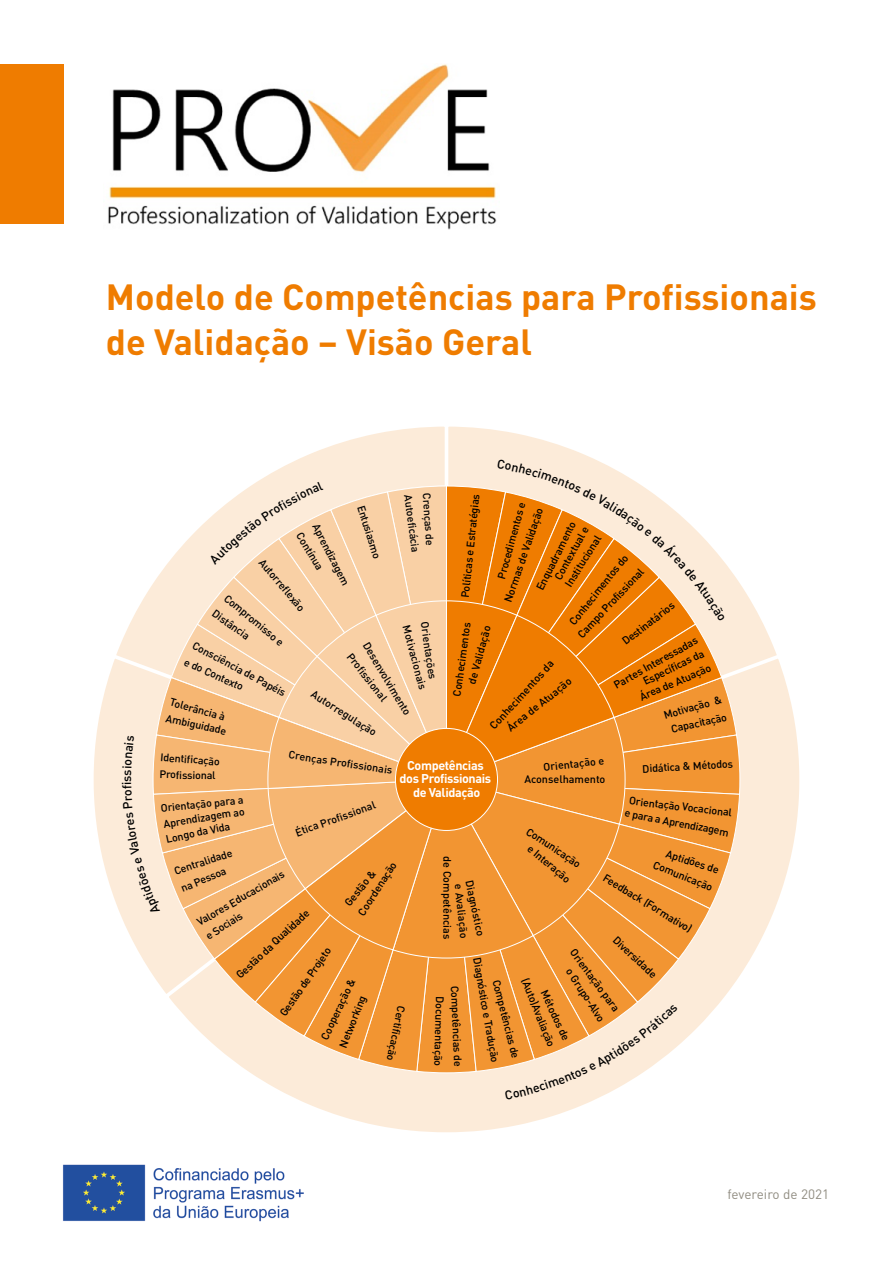
<style>
.page{position:relative;width:893px;height:1263px;background:#fff}
.page>*{position:absolute;margin:0;border:0;box-sizing:border-box;transform-origin:0 0}
.t1{font:700 36px/45px "DIN Pro";color:#ef7c00}
.t2{font:13.5px "DIN Pro";color:#918d82}
.t3{font:700 12.6px/13.5px "DIN Pro";letter-spacing:-.03em;color:#fff;text-align:center}
.t4{font:500 12.6px "DIN Pro";color:#000}
.t5{font:500 10.8px "DIN Pro";letter-spacing:-.01em;color:#000}
</style>
<div class="page">
<img style="left:63px;top:1164px;width:241px;height:58px">
<div style="left:0;top:64px;width:64px;height:159px;background:#ef7c00"></div>
<img style="left:108px;top:64px;width:389px;height:166px">
<svg style="left:448px;top:426px;width:328px;height:228px"></svg>
<svg style="left:117px;top:426px;width:328px;height:228px"></svg>
<svg style="left:93px;top:654px;width:29px;height:264px"></svg>
<svg style="left:297px;top:654px;width:503px;height:479px"></svg>
<svg style="left:122px;top:459px;width:619px;height:640px;background:#f6bb7c"></svg>
<h1 class="t1" style="left:106px;top:270px;width:712px">Modelo de Competências para Profissionais de Validação – Visão Geral</h1>
<p class="t4" style="left:116px;top:782px;width:8px;rotate:-90deg">s</p>
<p class="t5" style="left:417px;top:494px;width:59px;rotate:82deg">Autoeficácia</p>
<p class="t5" style="left:435px;top:492px;width:54px;rotate:86deg">Crenças de</p>
<p class="t5" style="left:456px;top:597px;width:106px;rotate:-84deg">Políticas e Estratégias</p>
<p class="t5" style="left:493px;top:576px;width:81px;rotate:-75deg">Procedimentos e</p>
<p class="t5" style="left:369px;top:503px;width:57px;rotate:73deg">Entusiasmo</p>
<p class="t5" style="left:499px;top:599px;width:101px;rotate:-71deg">N ormas de Validação</p>
<p class="t5" style="left:532px;top:586px;width:77px;rotate:-64deg">Enquadramento</p>
<p class="t5" style="left:323px;top:520px;width:70px;rotate:63deg">Aprendizagem</p>
<p class="t5" style="left:550px;top:575px;width:60px;rotate:-61deg">Contextual e</p>
<p class="t5" style="left:307px;top:529px;width:44px;rotate:59deg">Contínua</p>
<p class="t5" style="left:560px;top:581px;width:60px;rotate:-58deg">Institucional</p>
<p class="t5" style="left:565px;top:618px;width:88px;rotate:-51deg">Conhecimentos do</p>
<p class="t5" style="left:268px;top:554px;width:66px;rotate:50deg">Autorreflexão</p>
<p class="t5" style="left:573px;top:630px;width:93px;rotate:-47deg">Campo Profissional</p>
<p class="t5" style="left:231px;top:590px;width:75px;rotate:40deg">Compromisso e</p>
<p class="t5" style="left:618px;top:635px;width:64px;rotate:-38deg">Destinatários</p>
<p class="t5" style="left:219px;top:605px;width:45px;rotate:36deg">Distância</p>
<p class="t5" style="left:197px;top:637px;width:106px;rotate:28deg">Consciência de Papéis</p>
<p class="t5" style="left:433px;top:620px;width:59px;rotate:82deg">Orientações</p>
<p class="t5" style="left:448px;top:695px;width:77px;rotate:-82deg">Conhecimentos</p>
<p class="t5" style="left:415px;top:623px;width:67px;rotate:75deg">M otivacionais</p>
<p class="t5" style="left:463px;top:681px;width:62px;rotate:-75deg">de Validação</p>
<p class="t5" style="left:610px;top:677px;width:96px;rotate:-29deg">Partes Interessadas</p>
<p class="t5" style="left:373px;top:638px;width:84px;rotate:59deg">Desenvolvimento</p>
<p class="t5" style="left:640px;top:674px;width:68px;rotate:-26deg">Específicas da</p>
<p class="t5" style="left:356px;top:649px;width:60px;rotate:52deg">Profissional</p>
<p class="t5" style="left:188px;top:653px;width:65px;rotate:24deg">e do Contexto</p>
<p class="t5" style="left:485px;top:722px;width:91px;rotate:-48deg">Conhecimentos da</p>
<p class="t5" style="left:637px;top:689px;width:78px;rotate:-23deg">Área de Atuação</p>
<p class="t5" style="left:503px;top:721px;width:80px;rotate:-38deg">Área de Atuação</p>
<p class="t5" style="left:317px;top:686px;width:77px;rotate:32deg">Autorregulação</p>
<p class="t5" style="left:290px;top:745px;width:106px;rotate:9deg">Crenças Profissionais</p>
<p class="t5" style="left:662px;top:707px;width:59px;rotate:-16deg">M otivação &amp;</p>
<p class="t5" style="left:173px;top:693px;width:58px;rotate:16deg">Tolerância à</p>
<p class="t5" style="left:168px;top:709px;width:63px;rotate:12deg">Ambiguidade</p>
<p class="t5" style="left:669px;top:720px;width:58px;rotate:-13deg">Capacitação</p>
<p class="t5" style="left:642px;top:760px;width:92px;rotate:-3deg">Didática &amp; M étodos</p>
<p class="t5" style="left:626px;top:804px;width:107px;rotate:11deg">e para a Aprendizagem</p>
<p class="t5" style="left:161px;top:748px;width:61px;rotate:5deg">Identificação</p>
<p class="t5" style="left:543px;top:758px;width:63px;rotate:-6deg">Orientação e</p>
<p class="t3" style="left:400px;top:757px;width:93px">Competências dos Profissionais de Validação</p>
<p class="t5" style="left:160px;top:766px;width:58px;rotate:1deg">Profissional</p>
<p class="t5" style="left:524px;top:770px;width:83px">Aconselhamento</p>
<p class="t5" style="left:630px;top:791px;width:105px;rotate:7deg">Orientação Vocacional</p>
<p class="t5" style="left:160px;top:799px;width:84px;rotate:-5deg">Orientação para a</p>
<p class="t5" style="left:293px;top:825px;width:86px;rotate:-20deg">Ética Profissional</p>
<p class="t5" style="left:162px;top:815px;width:83px;rotate:-9deg">Aprendizagem ao</p>
<p class="t5" style="left:164px;top:831px;width:67px;rotate:-12deg">Longo da Vida</p>
<p class="t5" style="left:532px;top:823px;width:64px;rotate:33deg">Comunicação</p>
<p class="t5" style="left:535px;top:840px;width:54px;rotate:40deg">e Interação</p>
<p class="t5" style="left:669px;top:845px;width:57px;rotate:18deg">Aptidões de</p>
<p class="t5" style="left:172px;top:863px;width:62px;rotate:-19deg">Centralidade</p>
<p class="t5" style="left:456px;top:856px;width:85px;rotate:90deg">de Competênc ai s</p>
<p class="t5" style="left:657px;top:856px;width:65px;rotate:22deg">Comunicação</p>
<p class="t5" style="left:353px;top:910px;width:63px;rotate:-57deg">Coordenação</p>
<p class="t5" style="left:178px;top:880px;width:49px;rotate:-22deg">na Pessoa</p>
<p class="t5" style="left:202px;top:930px;width:43px;rotate:-33deg">e Sociais</p>
<p class="t5" style="left:340px;top:899px;width:42px;rotate:-51deg">Gestão &amp;</p>
<p class="t5" style="left:193px;top:915px;width:101px;rotate:-30deg">Valores Educacionais</p>
<p class="t5" style="left:608px;top:869px;width:105px;rotate:31deg">Feedback (Formativo)</p>
<p class="t5" style="left:478px;top:878px;width:58px;rotate:78deg">Diagnóstico</p>
<p class="t5" style="left:467px;top:883px;width:56px;rotate:84deg">e Avaliação</p>
<p class="t5" style="left:232px;top:970px;width:97px;rotate:-43deg">Gestão da Qualidade</p>
<p class="t5" style="left:621px;top:932px;width:57px;rotate:43deg">Diversidade</p>
<p class="t5" style="left:275px;top:1010px;width:83px;rotate:-55deg">Gestão de Projeto</p>
<p class="t5" style="left:579px;top:945px;width:76px;rotate:53deg">Orientação para</p>
<p class="t5" style="left:486px;top:956px;width:108px;rotate:80deg">Diagnóstico e Tradução</p>
<p class="t5" style="left:576px;top:964px;width:63px;rotate:57deg">o Grupo-Alvo</p>
<p class="t5" style="left:533px;top:975px;width:74px;rotate:68deg">(Auto)Avaliação</p>
<p class="t5" style="left:316px;top:1035px;width:65px;rotate:-65deg">Cooperação &amp;</p>
<p class="t5" style="left:505px;top:977px;width:82px;rotate:76deg">Competências de</p>
<p class="t5" style="left:463px;top:985px;width:82px;rotate:87deg">Competências de</p>
<p class="t5" style="left:552px;top:987px;width:56px;rotate:65deg">M étodos de</p>
<p class="t5" style="left:335px;top:1044px;width:57px;rotate:-69deg">N etw orking</p>
<p class="t5" style="left:448px;top:996px;width:72px;rotate:91deg">Documentação</p>
<p class="t5" style="left:410px;top:1008px;width:58px;rotate:102deg">Certificação</p>
<p class="t2" style="left:727px;top:1184px;width:103px">fevereiro de 2021</p>
</div>
